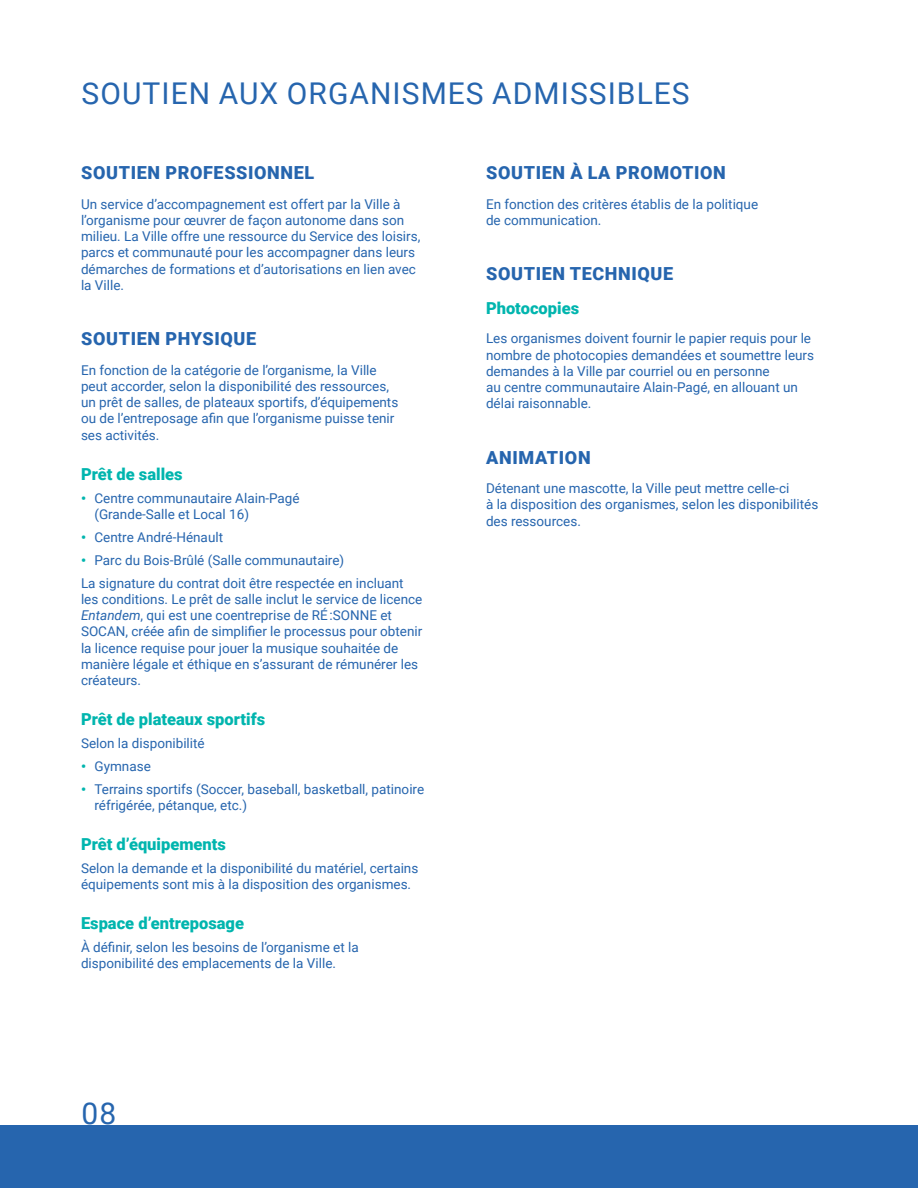
<style>
.page{position:relative;width:918px;height:1188px;background:#fff}
.page>*{position:absolute;margin:0;border:0;box-sizing:border-box;transform-origin:0 0}
.t1{font:30px "Roboto";letter-spacing:.035em;color:#2665ae}
.t2{font:900 18px "Roboto";letter-spacing:.035em;color:#2665ae}
.t3{font:900 16.5px "Roboto";color:#00b5ae}
.t4{font:13.5px/16.2px "Roboto";color:#2665ae}
.s1{font-weight:900;color:#00b5ae}
.s2{font-style:italic}
</style>
<div class="page">
<div style="left:0;top:1125px;width:918px;height:63px;background:#2665ae"></div>
<h1 class="t1" style="left:82px;top:72px;width:610px">SOUTIEN AUX ORGANISMES ADMISSIBLES</h1>
<h2 class="t2" style="left:81px;top:160px;width:234px">SOUTIEN PROFESSIONNEL</h2>
<p class="t4" style="left:81px;top:195px;width:341px">Un service d’accompagnement est offert par la Ville à l’organisme pour œuvrer de façon autonome dans son milieu. La Ville offre une ressource du Service des loisirs, parcs et communauté pour les accompagner dans leurs démarches de formations et d’autorisations en lien avec la Ville.</p>
<h2 class="t2" style="left:81px;top:326px;width:176px">SOUTIEN PHYSIQUE</h2>
<p class="t4" style="left:81px;top:361px;width:319px">En fonction de la catégorie de l’organisme, la Ville peut accorder, selon la disponibilité des ressources, un prêt de salles, de plateaux sportifs, d’équipements ou de l’entreposage afin que l’organisme puisse tenir ses activités.</p>
<p class="t3" style="left:81px;top:462px;width:103px">Prêt de salles</p>
<p class="t4" style="left:94px;top:489px;width:207px;text-indent:-14px"><span class="s1">•</span> Centre communautaire Alain-Pagé (Grande-Salle et Local 16)</p>
<p class="t4" style="left:81px;top:528px;width:144px"><span class="s1">•</span> Centre André-Hénault</p>
<p class="t4" style="left:81px;top:548px;width:324px;line-height:23px"><span class="s1">•</span> Parc du Bois-Brûlé (Salle communautaire)<br>La signature du contrat doit être respectée en incluant</p>
<p class="t4" style="left:81px;top:591px;width:343px">les conditions. Le prêt de salle inclut le service de licence <span class="s2">Entandem</span>, qui est une coentreprise de RÉ :SONNE et SOCAN, créée afin de simplifier le processus pour obtenir la licence requise pour jouer la musique souhaitée de manière légale et éthique en s’assurant de rémunérer les créateurs.</p>
<p class="t3" style="left:81px;top:708px;width:186px">Prêt de plateaux sportifs</p>
<p class="t4" style="left:81px;top:735px;width:125px">Selon la disponibilité</p>
<p class="t4" style="left:81px;top:757px;width:71px"><span class="s1">•</span> Gymnase</p>
<p class="t4" style="left:94px;top:780px;width:331px;text-indent:-14px"><span class="s1">•</span> Terrains sportifs (Soccer, baseball, basketball, patinoire réfrigérée, pétanque, etc.)</p>
<p class="t3" style="left:81px;top:833px;width:146px">Prêt d’équipements</p>
<p class="t4" style="left:81px;top:860px;width:339px">Selon la demande et la disponibilité du matériel, certains équipements sont mis à la disposition des organismes.</p>
<p class="t3" style="left:81px;top:912px;width:165px">Espace d’entreposage</p>
<p class="t4" style="left:81px;top:939px;width:279px">À définir, selon les besoins de l’organisme et la disponibilité des emplacements de la Ville.</p>
<h1 class="t1" style="left:82px;top:1093px;width:36px">08</h1>
<h2 class="t2" style="left:486px;top:160px;width:241px">SOUTIEN À LA PROMOTION</h2>
<p class="t4" style="left:486px;top:195px;width:274px">En fonction des critères établis de la politique de communication.</p>
<h2 class="t2" style="left:486px;top:261px;width:189px">SOUTIEN TECHNIQUE</h2>
<p class="t3" style="left:486px;top:296px;width:95px">Photocopies</p>
<p class="t4" style="left:486px;top:330px;width:330px">Les organismes doivent fournir le papier requis pour le nombre de photocopies demandées et soumettre leurs demandes à la Ville par courriel ou en personne<br>au centre communautaire Alain-Pagé, en allouant un délai raisonnable.</p>
<h2 class="t2" style="left:486px;top:444px;width:106px">ANIMATION</h2>
<p class="t4" style="left:486px;top:480px;width:334px">Détenant une mascotte, la Ville peut mettre celle-ci<br>à la disposition des organismes, selon les disponibilités des ressources.</p>
</div>
